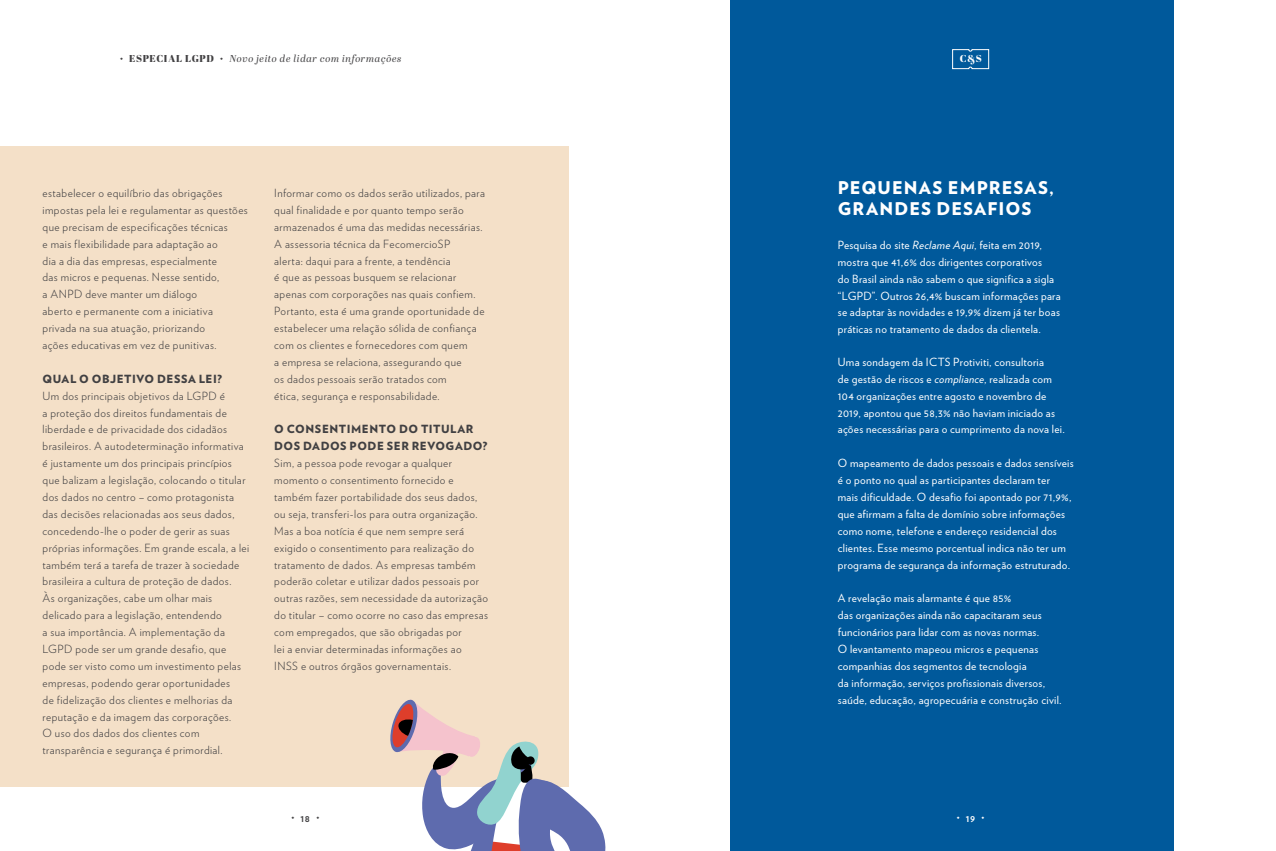
<style>
.page{position:relative;width:1276px;height:851px;background:#fff}
.page>*{position:absolute;margin:0;border:0;box-sizing:border-box;transform-origin:0 0}
.t1{font:900 17.5px/21px "Verlag";letter-spacing:.06em;color:#fff}
.t2{font:300 11.25px/16.9px "Verlag";letter-spacing:.04em;color:#414042}
.t3{font:11.25px/16.9px "Verlag";letter-spacing:.025em;color:#fff}
.t4{font:900 11.25px/16.9px "Verlag";letter-spacing:.045em;color:#414042}
.t5{font:italic 10px "Abril Display";letter-spacing:.06em;color:#414042}
.t6{font:10px "Abril Fatface";letter-spacing:.065em;color:#414042}
.t7{font:10px "Abril Fatface";color:#fff}
.t8{font:700 10px "Verlag";color:#414042}
.t9{font:700 10px "Verlag";color:#fff}
.s1{font-style:italic}
</style>
<div class="page">
<div style="left:730px;top:0;width:444px;height:850px;background:#00599b"></div>
<div style="left:0;top:146px;width:568px;height:640px;background:#f4e0c8"></div>
<svg style="left:952px;top:49px;width:37px;height:20px"></svg>
<svg style="left:388px;top:698px;width:218px;height:152px"></svg>
<p class="t6" style="left:129px;top:51px;width:86px">ESPECIAL LGPD</p>
<p class="t5" style="left:229px;top:51px;width:174px">Novo jeito de lidar com informações</p>
<p class="t2" style="left:43px;top:184px;width:207px">estabelecer o equilíbrio das obrigações impostas pela lei e regulamentar as questões que precisam de especificações técnicas<br>e mais flexibilidade para adaptação ao<br>dia a dia das empresas, especialmente<br>das micros e pequenas. Nesse sentido,<br>a ANPD deve manter um diálogo<br>aberto e permanente com a iniciativa privada na sua atuação, priorizando<br>ações educativas em vez de punitivas.</p>
<p class="t4" style="left:43px;top:369px;width:181px">QUAL O OBJETIVO DESSA LEI?</p>
<p class="t2" style="left:43px;top:386px;width:208px">Um dos principais objetivos da LGPD é<br>a proteção dos direitos fundamentais de liberdade e de privacidade dos cidadãos brasileiros. A autodeterminação informativa é justamente um dos principais princípios que balizam a legislação, colocando o titular dos dados no centro – como protagonista das decisões relacionadas aos seus dados, concedendo-lhe o poder de gerir as suas próprias informações. Em grande escala, a lei também terá a tarefa de trazer à sociedade brasileira a cultura de proteção de dados.<br>Às organizações, cabe um olhar mais delicado para a legislação, entendendo<br>a sua importância. A implementação da LGPD pode ser um grande desafio, que pode ser visto como um investimento pelas empresas, podendo gerar oportunidades<br>de fidelização dos clientes e melhorias da reputação e da imagem das corporações.<br>O uso dos dados dos clientes com transparência e segurança é primordial.</p>
<p class="t2" style="left:274px;top:184px;width:212px">Informar como os dados serão utilizados, para qual finalidade e por quanto tempo serão armazenados é uma das medidas necessárias.<br>A assessoria técnica da FecomercioSP<br>alerta: daqui para a frente, a tendência<br>é que as pessoas busquem se relacionar apenas com corporações nas quais confiem.<br>Portanto, esta é uma grande oportunidade de estabelecer uma relação sólida de confiança com os clientes e fornecedores com quem<br>a empresa se relaciona, assegurando que<br>os dados pessoais serão tratados com<br>ética, segurança e responsabilidade.</p>
<p class="t4" style="left:274px;top:420px;width:215px">O CONSENTIMENTO DO TITULAR<br>DOS DADOS PODE SER REVOGADO?</p>
<p class="t2" style="left:274px;top:454px;width:215px">Sim, a pessoa pode revogar a qualquer momento o consentimento fornecido e também fazer portabilidade dos seus dados, ou seja, transferi-los para outra organização.<br>Mas a boa notícia é que nem sempre será exigido o consentimento para realização do tratamento de dados. As empresas também poderão coletar e utilizar dados pessoais por outras razões, sem necessidade da autorização do titular – como ocorre no caso das empresas com empregados, que são obrigadas por<br>lei a enviar determinadas informações ao INSS e outros órgãos governamentais.</p>
<p class="t8" style="left:300px;top:810px;width:11px">18</p>
<p class="t7" style="left:959px;top:51px;width:23px">C&amp;S</p>
<h1 class="t1" style="left:838px;top:176px;width:218px">PEQUENAS EMPRESAS,<br>GRANDES DESAFIOS</h1>
<p class="t3" style="left:838px;top:236px;width:224px">Pesquisa do site <span class="s1">Reclame Aqui</span>, feita em 2019, mostra que 41,6% dos dirigentes corporativos<br>do Brasil ainda não sabem o que significa a sigla “LGPD”. Outros 26,4% buscam informações para se adaptar às novidades e 19,9% dizem já ter boas práticas no tratamento de dados da clientela.</p>
<p class="t3" style="left:838px;top:353px;width:229px">Uma sondagem da ICTS Protiviti, consultoria<br>de gestão de riscos e <span class="s1">compliance</span>, realizada com 104 organizações entre agosto e novembro de 2019, apontou que 58,3% não haviam iniciado as ações necessárias para o cumprimento da nova lei.</p>
<p class="t3" style="left:838px;top:454px;width:237px">O mapeamento de dados pessoais e dados sensíveis é o ponto no qual as participantes declaram ter<br>mais dificuldade. O desafio foi apontado por 71,9%, que afirmam a falta de domínio sobre informações como nome, telefone e endereço residencial dos clientes. Esse mesmo porcentual indica não ter um programa de segurança da informação estruturado.</p>
<p class="t3" style="left:838px;top:589px;width:225px">A revelação mais alarmante é que 85%<br>das organizações ainda não capacitaram seus funcionários para lidar com as novas normas.<br>O levantamento mapeou micros e pequenas companhias dos segmentos de tecnologia<br>da informação, serviços profissionais diversos, saúde, educação, agropecuária e construção civil.</p>
<p class="t9" style="left:966px;top:810px;width:11px">19</p>
</div>
